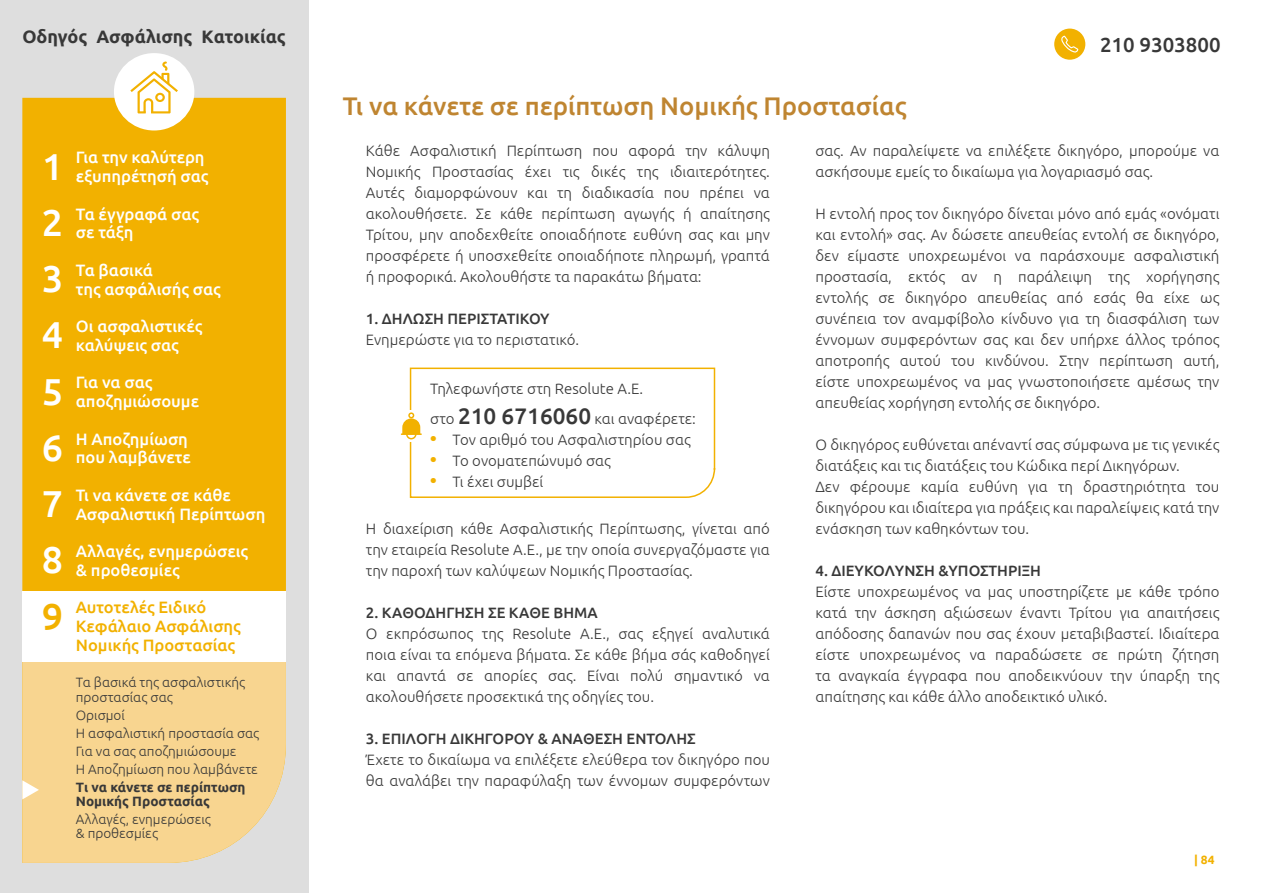
<style>
.page{position:relative;width:1263px;height:893px;background:#fff}
.page>*{position:absolute;margin:0;border:0;box-sizing:border-box;transform-origin:0 0}
.t1{font:500 37.5px/56.2px "Ubuntu";color:#fff;text-align:justify}
.t2{font:500 37.5px "Ubuntu";color:#f2b100}
.t3{font:500 25.5px "Ubuntu";color:#bf8531}
.t4{font:500 20.4px "Ubuntu";color:#383838}
.t5{font:700 18px "Ubuntu";color:#383838}
.t6{font:500 16.5px/18.8px "Ubuntu";color:#fff}
.t7{font:500 16.5px/18.8px "Ubuntu";color:#f2b100}
.t8{font:300 15px/21px "Ubuntu";color:#383838;text-align:justify}
.t9{font:500 15px "Ubuntu";color:#383838}
.t10{font:300 13.5px/18px "Ubuntu";color:#383838}
.t11{font:700 13.5px/14.2px "Ubuntu";color:#383838}
.t12{font:700 12px "Ubuntu";color:#f2b100}
.s1{font-weight:500;font-size:22.5px}
.s2{font-weight:700;font-size:18px;color:#f2b100}
</style>
<div class="page">
<div style="left:0;top:0;width:308px;height:893px;background:#dedede"></div>
<div style="left:22px;top:98px;width:264px;height:494px;background:#f2b100"></div>
<div style="left:22px;top:662px;width:264px;height:201px;background:#f8d590"></div>
<div style="left:114px;top:53px;width:80px;height:77px;background:#fff;border-radius:50%"></div>
<svg style="left:130px;top:62px;width:48px;height:51px"></svg>
<div style="left:1054px;top:29px;width:31px;height:31px;background:#f2b100;border-radius:50%"></div>
<svg style="left:1061px;top:35px;width:18px;height:18px"></svg>
<svg style="left:401px;top:367px;width:315px;height:131px"></svg>
<div style="left:22px;top:592px;width:264px;height:70px;background:#fff"></div>
<svg style="left:22px;top:780px;width:17px;height:19px"></svg>
<p class="t5" style="left:22px;top:25px;width:265px">Oδηγός Ασφάλισης Kατοικίας</p>
<h1 class="t1" style="left:42px;top:137px;width:23px">1<br>2<br>3<br>4<br>5<br>6<br>7<br>8</h1>
<h1 class="t2" style="left:42px;top:593px;width:23px">9</h1>
<p class="t6" style="left:76px;top:148px;width:134px">Για την καλύτερη εξυπηρέτησή σας</p>
<p class="t6" style="left:76px;top:204px;width:125px">Τα έγγραφά σας σε τάξη</p>
<p class="t6" style="left:76px;top:260px;width:146px">Τα βασικά<br>της ασφάλισής σας</p>
<p class="t6" style="left:76px;top:316px;width:128px">Οι ασφαλιστικές καλύψεις σας</p>
<p class="t6" style="left:76px;top:373px;width:125px">Για να σας αποζημιώσουμε</p>
<p class="t6" style="left:76px;top:429px;width:116px">Η Aποζημίωση που λαμβάνετε</p>
<p class="t6" style="left:76px;top:485px;width:191px">Τι να κάνετε σε κάθε<br>Ασφαλιστική Περίπτωση</p>
<p class="t6" style="left:76px;top:541px;width:174px">Αλλαγές, ενημερώσεις &amp; προθεσμίες</p>
<p class="t7" style="left:76px;top:598px;width:166px">Αυτοτελές Ειδικό<br>Κεφάλαιο Ασφάλισης<br>Νομικής Προστασίας</p>
<p class="t10" style="left:76px;top:675px;width:171px;line-height:14.2px">Τα βασικά της ασφαλιστικής προστασίας σας</p>
<p class="t10" style="left:76px;top:706px;width:185px">Ορισμοί<br>Η ασφαλιστική προστασία σας<br>Για να σας αποζημιώσουμε<br>Η Αποζημίωση που λαμβάνετε</p>
<p class="t11" style="left:76px;top:780px;width:171px">Τι να κάνετε σε περίπτωση<br>Νομικής Προστασίας</p>
<p class="t10" style="left:76px;top:812px;width:137px;line-height:14.2px">Αλλαγές, ενημερώσεις &amp; προθεσμίες</p>
<h3 class="t4" style="left:1100px;top:32px;width:122px">210 9303800</h3>
<h2 class="t3" style="left:343px;top:89px;width:565px">Τι να κάνετε σε περίπτωση Νομικής Προστασίας</h2>
<p class="t8" style="left:815px;top:140px;width:405px">σας. Αν παραλείψετε να επιλέξετε δικηγόρο, μπορούμε να ασκήσουμε εμείς το δικαίωμα για λογαριασμό σας.</p>
<p class="t8" style="left:815px;top:203px;width:405px">Η εντολή προς τον δικηγόρο δίνεται μόνο από εμάς «ονόματι και εντολή» σας. Αν δώσετε απευθείας εντολή σε δικηγόρο, δεν είμαστε υποχρεωμένοι να παράσχουμε ασφαλιστική προστασία, εκτός αν η παράλειψη της χορήγησης εντολής σε δικηγόρο απευθείας από εσάς θα είχε ως συνέπεια τον αναμφίβολο κίνδυνο για τη διασφάλιση των έννομων συμφερόντων σας και δεν υπήρχε άλλος τρόπος αποτροπής αυτού του κινδύνου. Στην περίπτωση αυτή, είστε υποχρεωμένος να μας γνωστοποιήσετε αμέσως την απευθείας χορήγηση εντολής σε δικηγόρο.</p>
<p class="t8" style="left:815px;top:434px;width:405px;text-align:left">Ο δικηγόρος ευθύνεται απέναντί σας σύμφωνα με τις γενικές διατάξεις και τις διατάξεις του Κώδικα περί Δικηγόρων.<br>Δεν φέρουμε καμία ευθύνη για τη δραστηριότητα του δικηγόρου και ιδιαίτερα για πράξεις και παραλείψεις κατά την ενάσκηση των καθηκόντων του.</p>
<p class="t9" style="left:815px;top:561px;width:227px">4. ΔΙΕΥΚΟΛΥΝΣΗ &amp;ΥΠΟΣΤΗΡΙΞΗ</p>
<p class="t8" style="left:815px;top:581px;width:405px">Είστε υποχρεωμένος να μας υποστηρίζετε με κάθε τρόπο κατά την άσκηση αξιώσεων έναντι Τρίτου για απαιτήσεις απόδοσης δαπανών που σας έχουν μεταβιβαστεί. Ιδιαίτερα είστε υποχρεωμένος να παραδώσετε σε πρώτη ζήτηση τα αναγκαία έγγραφα που αποδεικνύουν την ύπαρξη της απαίτησης και κάθε άλλο αποδεικτικό υλικό.</p>
<p class="t8" style="left:366px;top:140px;width:405px">Κάθε Ασφαλιστική Περίπτωση που αφορά την κάλυψη Νομικής Προστασίας έχει τις δικές της ιδιαιτερότητες.<br>Αυτές διαμορφώνουν και τη διαδικασία που πρέπει να ακολουθήσετε. Σε κάθε περίπτωση αγωγής ή απαίτησης Τρίτου, μην αποδεχθείτε οποιαδήποτε ευθύνη σας και μην προσφέρετε ή υποσχεθείτε οποιαδήποτε πληρωμή, γραπτά ή προφορικά. Ακολουθήστε τα παρακάτω βήματα:</p>
<p class="t9" style="left:366px;top:309px;width:185px">1. ΔΗΛΩΣΗ ΠΕΡΙΣΤΑΤΙΚΟΥ</p>
<p class="t8" style="left:366px;top:329px;width:215px">Ενημερώστε για το περιστατικό.</p>
<p class="t8" style="left:430px;top:373px;width:267px;line-height:30px">Τηλεφωνήστε στη Resolute A.E.<br>στο <span class="s1">210 6716060</span> και αναφέρετε:</p>
<p class="t8" style="left:430px;top:429px;width:262px"><span class="s2">•</span> Τον αριθμό του Ασφαλιστηρίου σας</p>
<p class="t8" style="left:430px;top:450px;width:182px"><span class="s2">•</span> Το ονοματεπώνυμό σας</p>
<p class="t8" style="left:430px;top:471px;width:115px"><span class="s2">•</span> Τι έχει συμβεί</p>
<p class="t8" style="left:366px;top:518px;width:405px">Η διαχείριση κάθε Ασφαλιστικής Περίπτωσης, γίνεται από την εταιρεία Resolute A.E., με την οποία συνεργαζόμαστε για την παροχή των καλύψεων Νομικής Προστασίας.</p>
<p class="t9" style="left:366px;top:603px;width:233px">2. ΚΑΘΟΔΗΓΗΣΗ ΣΕ ΚΑΘΕ ΒΗΜΑ</p>
<p class="t8" style="left:366px;top:623px;width:405px">Ο εκπρόσωπος της Resolute A.E., σας εξηγεί αναλυτικά ποια είναι τα επόμενα βήματα. Σε κάθε βήμα σάς καθοδηγεί και απαντά σε απορίες σας. Είναι πολύ σημαντικό να ακολουθήσετε προσεκτικά της οδηγίες του.</p>
<p class="t9" style="left:366px;top:729px;width:331px">3. ΕΠΙΛΟΓΗ ΔΙΚΗΓΟΡΟΥ &amp; ΑΝΑΘΕΣΗ ΕΝΤΟΛΗΣ</p>
<p class="t8" style="left:366px;top:749px;width:405px">Έχετε το δικαίωμα να επιλέξετε ελεύθερα τον δικηγόρο που θα αναλάβει την παραφύλαξη των έννομων συμφερόντων</p>
<p class="t12" style="left:1194px;top:853px;width:22px">| 84</p>
</div>
